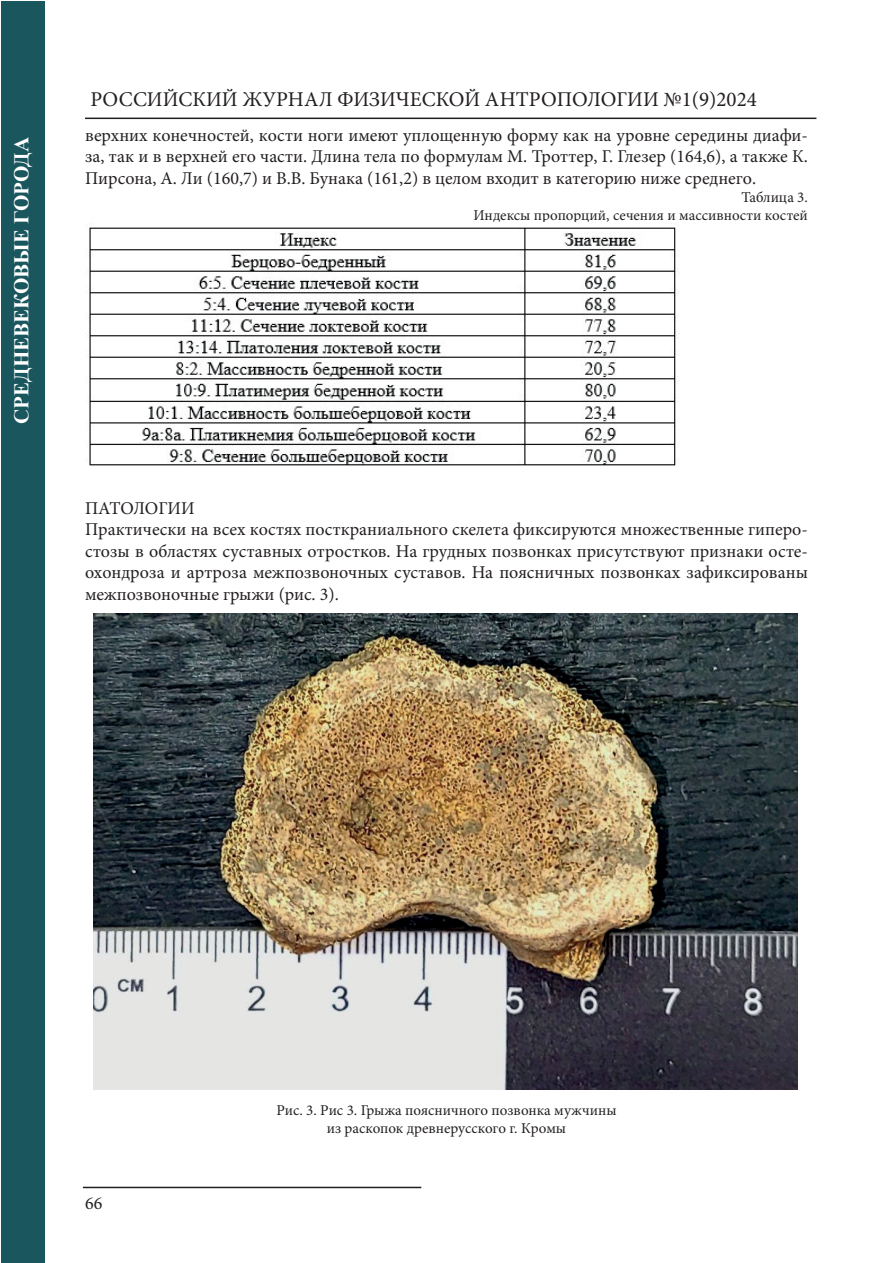
<style>
.page{position:relative;width:893px;height:1263px;background:#fff}
.page>*{position:absolute;margin:0;border:0;box-sizing:border-box;transform-origin:0 0}
.t1{font:21px "Minion Pro";color:#231f20}
.t2{font:700 21px "Times New Roman";color:#fff}
.t3{font:18px/21.6px "Minion Pro";color:#231f20;text-align:justify}
.t4{font:15px/18px "Minion Pro";color:#231f20;text-align:right}
</style>
<div class="page">
<hr style="left:85px;top:118px;width:731px;height:1px;background:#231f20">
<img style="left:85px;top:227px;width:595px;height:239px">
<img style="left:94px;top:613px;width:704px;height:476px">
<hr style="left:83px;top:1187px;width:338px;height:1px;background:#231f20">
<div style="left:1px;top:1px;width:44px;height:1261px;background:#19565d"></div>
<p class="t2" style="left:6px;top:424px;width:288px;rotate:-90deg">СРЕДНЕВЕКОВЫЕ ГОРОДА</p>
<p class="t1" style="left:90px;top:85px;width:668px">РОССИЙСКИЙ ЖУРНАЛ ФИЗИЧЕСКОЙ АНТРОПОЛОГИИ №1(9)2024</p>
<p class="t3" style="left:85px;top:124px;width:724px">верхних конечностей, кости ноги имеют уплощенную форму как на уровне середины диафи&shy;за, так и в верхней его части. Длина тела по формулам М. Троттер, Г. Глезер (164,6), а также К.<br>Пирсона, А. Ли (160,7) и В.В. Бунака (161,2) в целом входит в категорию ниже среднего.</p>
<p class="t4" style="left:473px;top:188px;width:336px">Таблица 3.<br>Индексы пропорций, сечения и массивности костей</p>
<p class="t3" style="left:85px;top:497px;width:724px;text-align:left">ПАТОЛОГИИ<br>Практически на всех костях посткраниального скелета фиксируются множественные гиперо&shy;стозы в областях суставных отростков. На грудных позвонках присутствуют признаки осте&shy;охондроза и артроза межпозвоночных суставов. На поясничных позвонках зафиксированы межпозвоночные грыжи (рис. 3).</p>
<p class="t3" style="left:85px;top:1192px;width:19px">66</p>
<p class="t4" style="left:276px;top:1101px;width:342px;text-align:center">Рис. 3. Рис 3. Грыжа поясничного позвонка мужчины из раскопок древнерусского г. Кромы</p>
</div>
